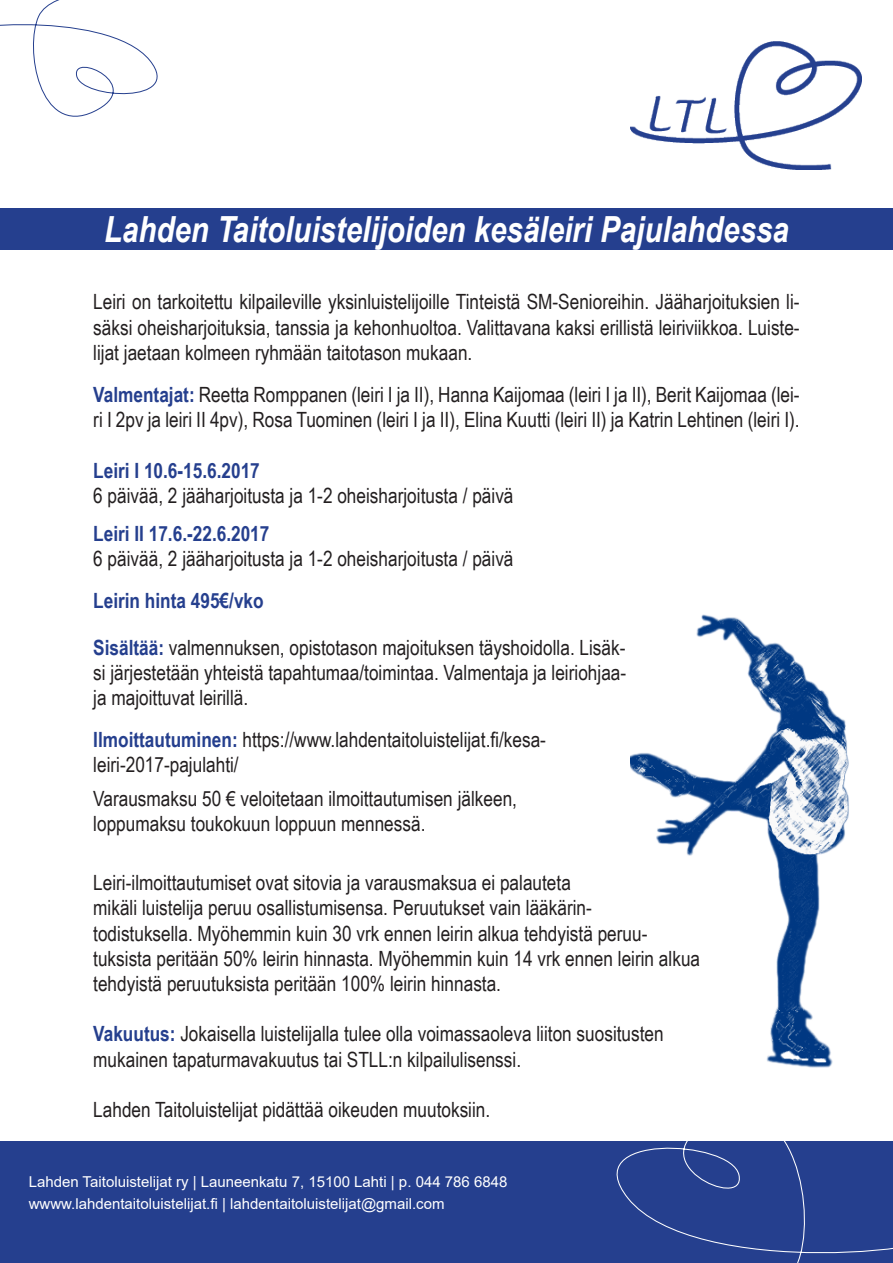
<style>
.page{position:relative;width:893px;height:1263px;background:#fff}
.page>*{position:absolute;margin:0;border:0;box-sizing:border-box;transform-origin:0 0}
.t1{font:italic 700 36px "Arial Narrow";color:#fff}
.t2{font:21px/25.2px "Arial Narrow";color:#231f20}
.t3{font:700 21px "Arial Narrow";color:#253f8e}
.t4{font:15px "Arial";color:#fff}
.s1{font-weight:700;color:#253f8e}
</style>
<div class="page">
<div style="left:0;top:1142px;width:893px;height:121px;background:#253f8e"></div>
<div style="left:0;top:208px;width:893px;height:41px;background:#253f8e"></div>
<svg style="left:575px;top:1141px;width:318px;height:122px"></svg>
<svg style="left:0;top:0;width:158px;height:117px"></svg>
<img style="left:631px;top:42px;width:230px;height:128px">
<img style="left:631px;top:614px;width:218px;height:454px">
<p class="t1" style="left:104px;top:202px;width:686px">Lahden Taitoluistelijoiden kesäleiri Pajulahdessa</p>
<p class="t2" style="left:93px;top:289px;width:708px;text-align:justify">Leiri on tarkoitettu kilpaileville yksinluistelijoille Tinteistä SM-Senioreihin. Jääharjoituksien li&shy;säksi oheisharjoituksia, tanssia ja kehonhuoltoa. Valittavana kaksi erillistä leiriviikkoa. Luiste&shy;lijat jaetaan kolmeen ryhmään taitotason mukaan.</p>
<p class="t2" style="left:93px;top:381px;width:708px"><span class="s1">Valmentajat:</span> Reetta Romppanen (leiri I ja II), Hanna Kaijomaa (leiri I ja II), Berit Kaijomaa (lei&shy;ri I 2pv ja leiri II 4pv), Rosa Tuominen (leiri I ja II), Elina Kuutti (leiri II) ja Katrin Lehtinen (leiri I).</p>
<p class="t3" style="left:93px;top:454px;width:168px">Leiri I 10.6-15.6.2017</p>
<p class="t2" style="left:93px;top:482px;width:422px">6 päivää, 2 jääharjoitusta ja 1-2 oheisharjoitusta / päivä</p>
<p class="t3" style="left:93px;top:517px;width:178px">Leiri II 17.6.-22.6.2017</p>
<p class="t2" style="left:93px;top:545px;width:422px">6 päivää, 2 jääharjoitusta ja 1-2 oheisharjoitusta / päivä</p>
<p class="t3" style="left:93px;top:585px;width:172px">Leirin hinta 495€/vko</p>
<p class="t2" style="left:93px;top:634px;width:534px;text-align:justify"><span class="s1">Sisältää:</span> valmennuksen, opistotason majoituksen täyshoidolla. Lisäk&shy;si järjestetään yhteistä tapahtumaa/toimintaa. Valmentaja ja leiriohjaa&shy;ja majoittuvat leirillä.</p>
<p class="t2" style="left:93px;top:726px;width:454px"><span class="s1">Ilmoittautuminen:</span> https://www.lahdentaitoluistelijat.fi/kesa&shy;leiri-2017-pajulahti/</p>
<p class="t2" style="left:93px;top:785px;width:425px">Varausmaksu 50 € veloitetaan ilmoittautumisen jälkeen, loppumaksu toukokuun loppuun mennessä.</p>
<p class="t2" style="left:93px;top:869px;width:608px">Leiri-ilmoittautumiset ovat sitovia ja varausmaksua ei palauteta<br>mikäli luistelija peruu osallistumisensa. Peruutukset vain lääkärin-<br>todistuksella. Myöhemmin kuin 30 vrk ennen leirin alkua tehdyistä peruu&shy;tuksista peritään 50% leirin hinnasta. Myöhemmin kuin 14 vrk ennen leirin alkua tehdyistä peruutuksista peritään 100% leirin hinnasta.</p>
<p class="t2" style="left:93px;top:1021px;width:572px"><span class="s1">Vakuutus:</span> Jokaisella luistelijalla tulee olla voimassaoleva liiton suositusten mukainen tapaturmavakuutus tai STLL:n kilpailulisenssi.</p>
<p class="t2" style="left:93px;top:1096px;width:398px">Lahden Taitoluistelijat pidättää oikeuden muutoksiin.</p>
<p class="t4" style="left:29px;top:1171px;width:480px">Lahden Taitoluistelijat ry | Launeenkatu 7, 15100 Lahti | p. 044 786 6848</p>
<p class="t4" style="left:29px;top:1193px;width:417px">wwww.lahdentaitoluistelijat.fi | lahdentaitoluistelijat@gmail.com</p>
</div>
